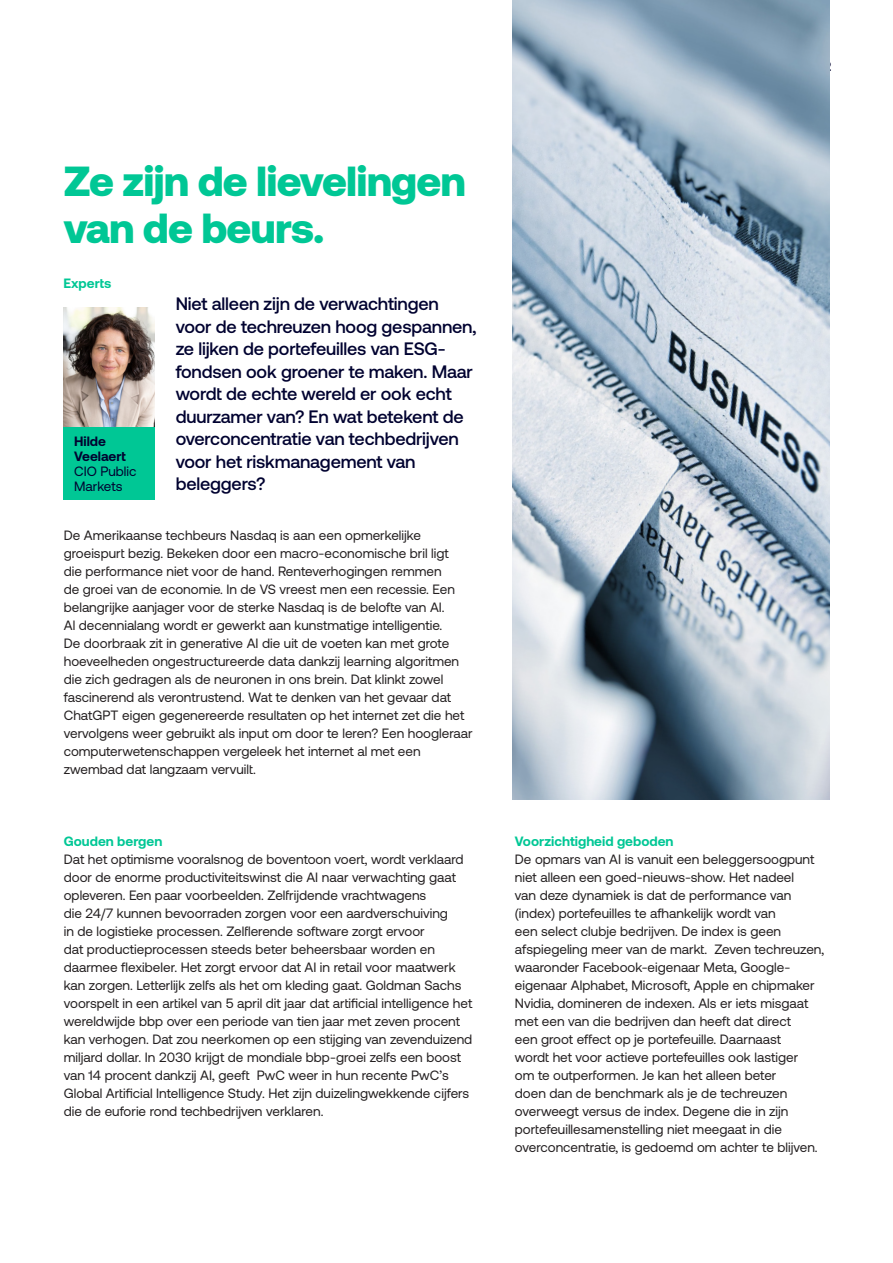
<style>
.page{position:relative;width:893px;height:1263px;background:#fff}
.page>*{position:absolute;margin:0;border:0;box-sizing:border-box;transform-origin:0 0}
._1__Headline{font:900 42px/46.5px "Aeonik";letter-spacing:-.02em;color:#00c795}
._2__Standfirst{font:500 18px/22.5px "Aeonik";letter-spacing:-.01em;color:#000230}
._3__Body_Copy{font:13.5px/18px "Aeonik";color:#231f20}
._4__Subhead{font:700 13.5px "Aeonik";color:#00c795}
.t1{font:13.5px/15px "Aeonik";color:#000230}
.t2{font:700 13.5px/15px "Aeonik";color:#000230}
</style>
<div class="page">
<img style="left:513px;top:0;width:317px;height:799px">
<img style="left:63px;top:307px;width:92px;height:121px">
<div style="left:63px;top:428px;width:92px;height:72px;background:#00c795"></div>
<p class="_1__Headline" style="left:64px;top:157px;width:404px">Ze zijn de lievelingen van de beurs.</p>
<p class="_4__Subhead" style="left:63px;top:276px;width:49px">Experts</p>
<p class="t2" style="left:74px;top:434px;width:53px">Hilde<br>Veelaert</p>
<p class="t1" style="left:74px;top:464px;width:64px">CIO Public<br>Markets</p>
<p class="_2__Standfirst" style="left:176px;top:293px;width:302px">Niet alleen zijn de verwachtingen voor de techreuzen hoog gespannen, ze lijken de portefeuilles van ESG&shy;fondsen ook groener te maken. Maar wordt de echte wereld er ook echt duurzamer van? En wat betekent de overconcentratie van techbedrijven voor het riskmanagement van beleggers?</p>
<p class="_3__Body_Copy" style="left:64px;top:526px;width:410px">De Amerikaanse techbeurs Nasdaq is aan een opmerkelijke groeispurt bezig. Bekeken door een macro-economische bril ligt<br>die performance niet voor de hand. Renteverhogingen remmen<br>de groei van de economie. In de VS vreest men een recessie. Een belangrijke aanjager voor de sterke Nasdaq is de belofte van AI.<br>Al decennialang wordt er gewerkt aan kunstmatige intelligentie.<br>De doorbraak zit in generative AI die uit de voeten kan met grote hoeveelheden ongestructureerde data dankzij learning algoritmen die zich gedragen als de neuronen in ons brein. Dat klinkt zowel fascinerend als verontrustend. Wat te denken van het gevaar dat ChatGPT eigen gegenereerde resultaten op het internet zet die het vervolgens weer gebruikt als input om door te leren? Een hoogleraar computerwetenschappen vergeleek het internet al met een zwembad dat langzaam vervuilt.</p>
<p class="_4__Subhead" style="left:64px;top:834px;width:100px">Gouden bergen</p>
<p class="_3__Body_Copy" style="left:64px;top:850px;width:410px">Dat het optimisme vooralsnog de boventoon voert, wordt verklaard door de enorme productiviteitswinst die AI naar verwachting gaat opleveren. Een paar voorbeelden. Zelfrijdende vrachtwagens<br>die 24/7 kunnen bevoorraden zorgen voor een aardverschuiving<br>in de logistieke processen. Zelflerende software zorgt ervoor<br>dat productieprocessen steeds beter beheersbaar worden en daarmee flexibeler. Het zorgt ervoor dat AI in retail voor maatwerk kan zorgen. Letterlijk zelfs als het om kleding gaat. Goldman Sachs voorspelt in een artikel van 5 april dit jaar dat artificial intelligence het wereldwijde bbp over een periode van tien jaar met zeven procent kan verhogen. Dat zou neerkomen op een stijging van zevenduizend miljard dollar. In 2030 krijgt de mondiale bbp-groei zelfs een boost van 14 procent dankzij AI, geeft PwC weer in hun recente PwC’s Global Artificial Intelligence Study. Het zijn duizelingwekkende cijfers die de euforie rond techbedrijven verklaren.</p>
<p class="t2" style="left:823px;top:59px;width:9px">2</p>
<p class="_4__Subhead" style="left:515px;top:834px;width:160px">Voorzichtigheid geboden</p>
<p class="_3__Body_Copy" style="left:515px;top:850px;width:311px">De opmars van AI is vanuit een beleggersoogpunt niet alleen een goed-nieuws-show. Het nadeel<br>van deze dynamiek is dat de performance van (index) portefeuilles te afhankelijk wordt van<br>een select clubje bedrijven. De index is geen afspiegeling meer van de markt. Zeven techreuzen, waaronder Facebook-eigenaar Meta, Google&shy;eigenaar Alphabet, Microsoft, Apple en chipmaker Nvidia, domineren de indexen. Als er iets misgaat met een van die bedrijven dan heeft dat direct<br>een groot effect op je portefeuille. Daarnaast<br>wordt het voor actieve portefeuilles ook lastiger<br>om te outperformen. Je kan het alleen beter<br>doen dan de benchmark als je de techreuzen overweegt versus de index. Degene die in zijn portefeuillesamenstelling niet meegaat in die overconcentratie, is gedoemd om achter te blijven.</p>
</div>
